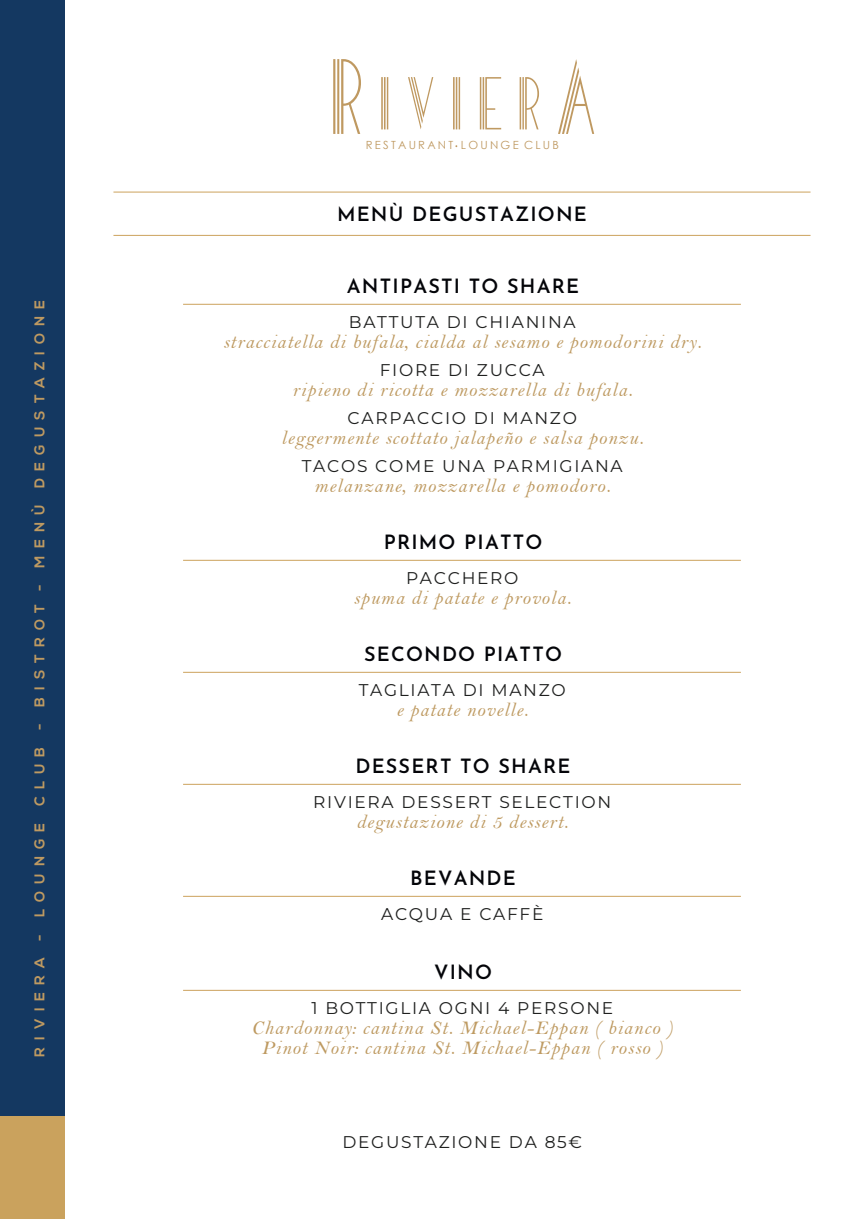
<style>
.page{position:relative;width:868px;height:1219px;background:#fff}
.page>*{position:absolute;margin:0;border:0;box-sizing:border-box;transform-origin:0 0}
.t1{font:19.8px/19.8px "Bell MT Italic";letter-spacing:.05em;color:#be9a61;text-align:center}
.t2{font:600 19.8px "Josefin Sans";letter-spacing:.06em;color:#040509}
.t3{font:100 17px "Montserrat";letter-spacing:.1em;color:#1f201f}
.t4{font:700 14.2px "Nexa";letter-spacing:.5em;color:#be9a62}
.t5{font:11.2px "Century Gothic";letter-spacing:.2em;color:#bf9961}
</style>
<div class="page">
<div style="left:0;top:0;width:65px;height:1116px;background:#143861"></div>
<div style="left:0;top:1116px;width:65px;height:103px;background:#caa25d"></div>
<hr style="left:113px;top:235px;width:697px;height:1px;background:#cca25d">
<hr style="left:113px;top:192px;width:697px;height:1px;background:#cca25d">
<svg style="left:333px;top:59px;width:28px;height:75px"></svg>
<hr style="left:387px;top:77px;width:1px;height:52px;background:#bf9961">
<hr style="left:384px;top:77px;width:1px;height:52px;background:#bf9961">
<hr style="left:381px;top:77px;width:2px;height:52px;background:#bf9961">
<svg style="left:408px;top:77px;width:25px;height:52px"></svg>
<hr style="left:458px;top:77px;width:2px;height:52px;background:#bf9961">
<hr style="left:455px;top:77px;width:2px;height:52px;background:#bf9961">
<hr style="left:453px;top:77px;width:1px;height:52px;background:#bf9961">
<svg style="left:479px;top:77px;width:22px;height:52px"></svg>
<svg style="left:519px;top:77px;width:20px;height:52px"></svg>
<svg style="left:558px;top:59px;width:36px;height:75px"></svg>
<hr style="left:183px;top:304px;width:557px;height:1px;background:#cca25d">
<hr style="left:183px;top:560px;width:557px;height:1px;background:#cca25d">
<hr style="left:183px;top:672px;width:557px;height:1px;background:#cca25d">
<hr style="left:183px;top:784px;width:557px;height:1px;background:#cca25d">
<hr style="left:183px;top:896px;width:557px;height:1px;background:#cca25d">
<hr style="left:183px;top:990px;width:557px;height:1px;background:#cca25d">
<p class="t4" style="left:31px;top:1056px;width:758px;rotate:-90deg">RIVIERA - LOUNGE CLUB - BISTROT - MENÙ DEGUSTAZIONE</p>
<p class="t5" style="left:366px;top:137px;width:194px">RESTAURANT LOUNGE CLUB</p>
<p class="t2" style="left:337px;top:199px;width:251px">MENÙ DEGUSTAZIONE</p>
<p class="t2" style="left:347px;top:271px;width:234px">ANTIPASTI TO SHARE</p>
<p class="t3" style="left:349px;top:311px;width:228px">BATTUTA DI CHIANINA</p>
<p class="t1" style="left:223px;top:332px;width:479px">stracciatella di bufala, cialda al sesamo e pomodorini dry.</p>
<p class="t3" style="left:380px;top:359px;width:166px">FIORE DI ZUCCA</p>
<p class="t1" style="left:292px;top:380px;width:342px">ripieno di ricotta e mozzarella di bufala.</p>
<p class="t3" style="left:347px;top:407px;width:231px">CARPACCIO DI MANZO</p>
<p class="t1" style="left:281px;top:428px;width:363px">leggermente scottato jalapeño e salsa ponzu.</p>
<p class="t3" style="left:302px;top:455px;width:322px">TACOS COME UNA PARMIGIANA</p>
<p class="t1" style="left:314px;top:476px;width:297px">melanzane, mozzarella e pomodoro.</p>
<p class="t2" style="left:383px;top:527px;width:160px">PRIMO PIATTO</p>
<p class="t3" style="left:406px;top:567px;width:114px">PACCHERO</p>
<p class="t1" style="left:353px;top:588px;width:219px">spuma di patate e provola.</p>
<p class="t2" style="left:364px;top:639px;width:199px">SECONDO PIATTO</p>
<p class="t3" style="left:359px;top:679px;width:208px">TAGLIATA DI MANZO</p>
<p class="t1" style="left:396px;top:700px;width:133px">e patate novelle.</p>
<p class="t2" style="left:355px;top:751px;width:217px">DESSERT TO SHARE</p>
<p class="t3" style="left:313px;top:791px;width:299px">RIVIERA DESSERT SELECTION</p>
<p class="t1" style="left:356px;top:812px;width:213px">degustazione di 5 dessert.</p>
<p class="t2" style="left:410px;top:863px;width:107px">BEVANDE</p>
<p class="t3" style="left:381px;top:903px;width:164px">ACQUA E CAFFÈ</p>
<p class="t2" style="left:434px;top:957px;width:59px">VINO</p>
<p class="t3" style="left:311px;top:997px;width:303px">1 BOTTIGLIA OGNI 4 PERSONE</p>
<p class="t1" style="left:251px;top:1018px;width:423px">Chardonnay: cantina St. Michael-Eppan ( bianco )<br>Pinot Noir: cantina St. Michael-Eppan ( rosso )</p>
<p class="t3" style="left:342px;top:1131px;width:241px">DEGUSTAZIONE DA 85€</p>
</div>
